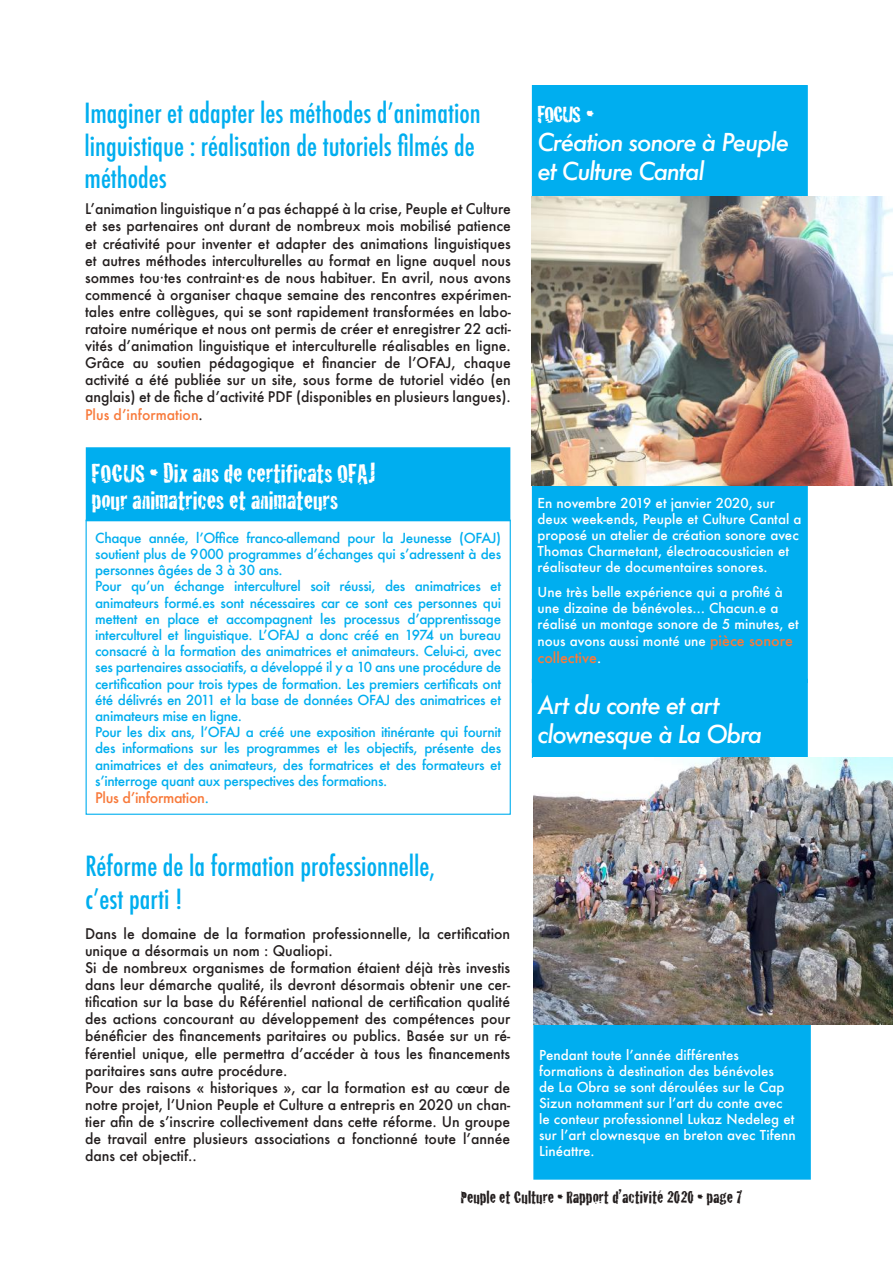
<style>
.page{position:relative;width:893px;height:1263px;background:#fff}
.page>*{position:absolute;margin:0;border:0;box-sizing:border-box;transform-origin:0 0}
.t1{font:500 condensed 27px/32.4px "Futura";color:#00aeef}
.t2{font:27px/27px "Cracked";letter-spacing:-.005em;color:#fff}
.t3{font:italic 500 24px/28.8px "Futura";letter-spacing:-.05em;color:#fff}
.t4{font:24px "Cracked";letter-spacing:-.05em;color:#fff}
.t5{font:18px "Cracked";color:#241f1f}
.t6{font:500 14.25px/17.1px "Futura";color:#241f1f;text-align:justify}
.t7{font:500 14.25px "Futura";letter-spacing:-.02em;color:#f87a3b}
.t8{font:500 14.25px "Futura";color:#f87a3b}
.t9{font:500 13.5px/16.2px "Futura";letter-spacing:-.025em;color:#00aeef}
.t10{font:500 13.35px/16px "Futura";color:#fff}
.s1{color:#f87a3b}
.s2{font-size:13.5px;color:#00aeef}
.s3{font-size:14.25px;color:#f87a3b}
.s4{font-size:13.35px;color:#fff}
</style>
<div class="page">
<div style="left:87px;top:448px;width:423px;height:72px;background:#00aeef"></div>
<div style="left:86px;top:447px;width:424px;height:74px;border:2px solid #00aeef"></div>
<div style="left:86px;top:520px;width:425px;height:295px;border:1px solid #00aeef"></div>
<div style="left:533px;top:86px;width:274px;height:110px;background:#00aeef"></div>
<div style="left:532px;top:85px;width:276px;height:112px;border:2px solid #00aeef"></div>
<div style="left:533px;top:478px;width:274px;height:204px;background:#00aeef"></div>
<div style="left:532px;top:477px;width:276px;height:206px;border:2px solid #00aeef"></div>
<img style="left:532px;top:197px;width:361px;height:288px">
<div style="left:533px;top:679px;width:274px;height:78px;background:#00aeef"></div>
<div style="left:532px;top:679px;width:276px;height:79px;border:2px solid #00aeef"></div>
<div style="left:534px;top:1025px;width:276px;height:154px;background:#00aeef"></div>
<div style="left:533px;top:1025px;width:278px;height:155px;border:2px solid #00aeef"></div>
<img style="left:533px;top:758px;width:360px;height:267px">
<h1 class="t1" style="left:85px;top:97px;width:398px">Imaginer et adapter les méthodes d’animation linguistique : réalisation de tutoriels filmés de méthodes</h1>
<p class="t6" style="left:85px;top:200px;width:427px">L’animation linguistique n’a pas échappé à la crise, Peuple et Culture et ses partenaires ont durant de nombreux mois mobilisé patience et créativité pour inventer et adapter des animations linguistiques et autres méthodes interculturelles au format en ligne auquel nous sommes tou·tes contraint·es de nous habituer. En avril, nous avons commencé à organiser chaque semaine des rencontres expérimen&shy;tales entre collègues, qui se sont rapidement transformées en labo&shy;ratoire numérique et nous ont permis de créer et enregistrer 22 acti&shy;vités d’animation linguistique et interculturelle réalisables en ligne.<br>Grâce au soutien pédagogique et financier de l’OFAJ, chaque activité a été publiée sur un site, sous forme de tutoriel vidéo (en anglais) et de fiche d’activité PDF (disponibles en plusieurs langues).<br><span class="s1">Plus d’information</span>.</p>
<h1 class="t2" style="left:92px;top:459px;width:285px">FOCUS • Dix ans de certificats OFAJ pour animatrices et animateurs</h1>
<p class="t9" style="left:95px;top:529px;width:408px">Chaque année, l’Office franco-allemand pour la Jeunesse (OFAJ) soutient plus de 9000 programmes d’échanges qui s’adressent à des personnes âgées de 3 à 30 ans.<br>Pour qu’un échange interculturel soit réussi, des animatrices et animateurs formé.es sont nécessaires car ce sont ces personnes qui mettent en place et accompagnent les processus d’apprentissage interculturel et linguistique. L’OFAJ a donc créé en 1974 un bureau consacré à la formation des animatrices et animateurs. Celui-ci, avec ses partenaires associatifs, a développé il y a 10 ans une procédure de certification pour trois types de formation. Les premiers certificats ont été délivrés en 2011 et la base de données OFAJ des animatrices et animateurs mise en ligne.<br>Pour les dix ans, l’OFAJ a créé une exposition itinérante qui fournit des informations sur les programmes et les objectifs, présente des animatrices et des animateurs, des formatrices et des formateurs et s’interroge quant aux perspectives des formations.</p>
<p class="t7" style="left:95px;top:788px;width:115px">Plus d’information<span class="s2">.</span></p>
<h1 class="t1" style="left:86px;top:850px;width:351px">Réforme de la formation professionnelle, c’est parti !</h1>
<p class="t6" style="left:85px;top:925px;width:427px;text-align:left">Dans le domaine de la formation professionnelle, la certification unique a désormais un nom : Qualiopi.<br>Si de nombreux organismes de formation étaient déjà très investis dans leur démarche qualité, ils devront désormais obtenir une cer&shy;tification sur la base du Référentiel national de certification qualité des actions concourant au développement des compétences pour bénéficier des financements paritaires ou publics. Basée sur un ré&shy;férentiel unique, elle permettra d’accéder à tous les financements paritaires sans autre procédure.<br>Pour des raisons « historiques », car la formation est au cœur de notre projet, l’Union Peuple et Culture a entrepris en 2020 un chan&shy;tier afin de s’inscrire collectivement dans cette réforme. Un groupe de travail entre plusieurs associations a fonctionné toute l’année dans cet objectif..</p>
<h2 class="t4" style="left:538px;top:95px;width:58px">FOCUS •</h2>
<h2 class="t3" style="left:538px;top:127px;width:253px">Création sonore à Peuple et Culture Cantal</h2>
<p class="t10" style="left:538px;top:495px;width:265px">En novembre 2019 et janvier 2020, sur deux week-ends, Peuple et Culture Cantal a proposé un atelier de création sonore avec Thomas Charmetant, électroacousticien et réalisateur de documentaires sonores.</p>
<p class="t10" style="left:538px;top:583px;width:263px">Une très belle expérience qui a profité à une dizaine de bénévoles… Chacun.e a réalisé un montage sonore de 5 minutes, et nous avons aussi monté une <span class="s3">pièce sonore</span></p>
<p class="t8" style="left:538px;top:648px;width:65px">collective<span class="s4">.</span></p>
<h2 class="t3" style="left:538px;top:690px;width:226px">Art du conte et art clownesque à La Obra</h2>
<p class="t10" style="left:539px;top:1046px;width:258px">Pendant toute l’année différentes formations à destination des bénévoles<br>de La Obra se sont déroulées sur le Cap Sizun notamment sur l’art du conte avec le conteur professionnel Lukaz Nedeleg et sur l’art clownesque en breton avec Tifenn Linéattre.</p>
<p class="t5" style="left:461px;top:1183px;width:283px">Peuple et Culture • Rapport d’activité 2020 • page 7</p>
</div>
